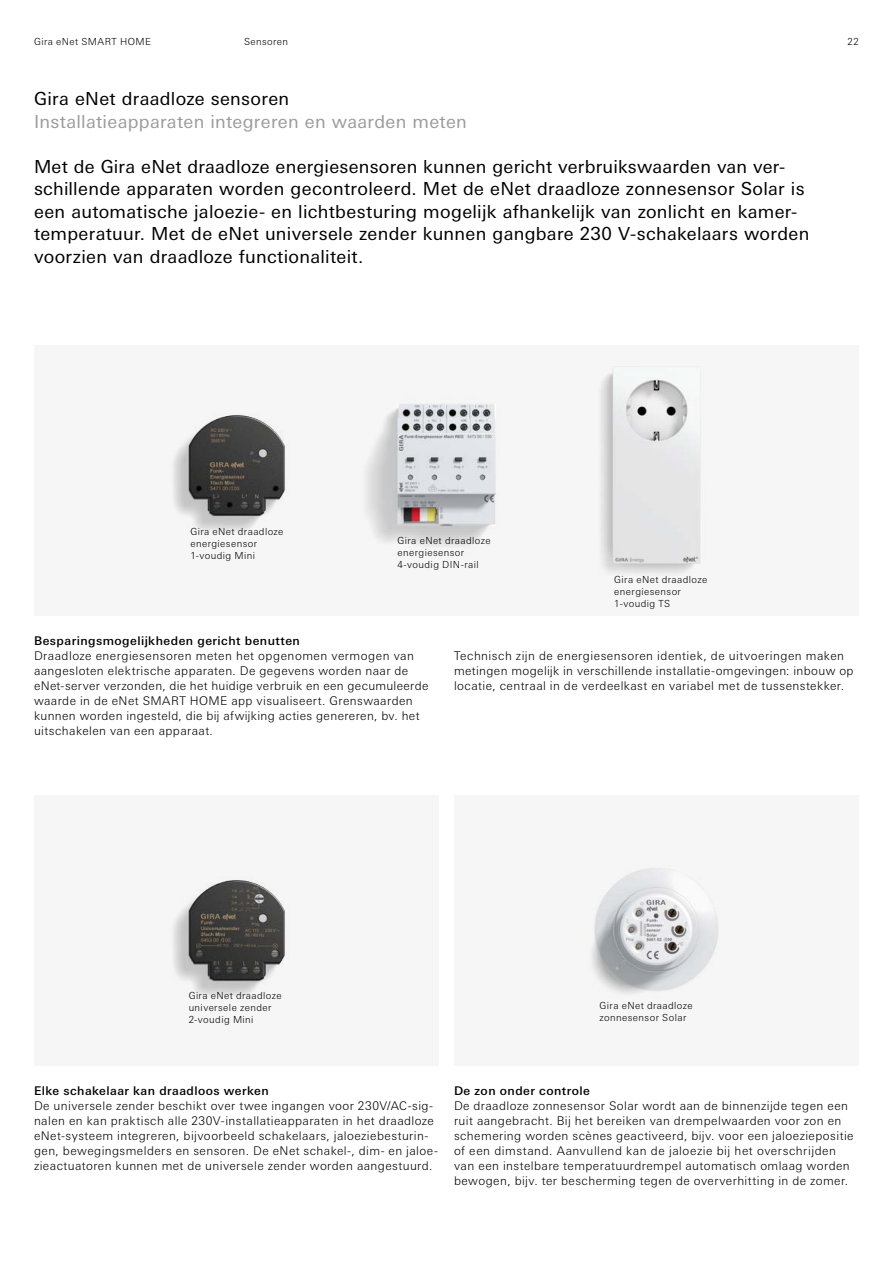
<style>
.page{position:relative;width:893px;height:1263px;background:#fff}
.page>*{position:absolute;margin:0;border:0;box-sizing:border-box;transform-origin:0 0}
.t1{font:18px/22.5px "Univers Next W1 G";letter-spacing:.015em;color:#000}
.t2{font:18px "Univers Next W1 G";letter-spacing:.02em;color:#9c9c9d}
.t3{font:300 12px/15px "Univers Next W1 G";letter-spacing:.035em;color:#000}
.t4{font:500 12px "Univers Next W1 G";letter-spacing:.04em;color:#000}
.t5{font:300 9.75px/12px "Univers Next W1 G";letter-spacing:.04em;color:#000}
</style>
<div class="page">
<div style="left:454px;top:795px;width:405px;height:270px;background:#f6f6f6"></div>
<div style="left:34px;top:795px;width:405px;height:270px;background:#f6f6f6"></div>
<div style="left:34px;top:345px;width:825px;height:270px;background:#f6f6f6"></div>
<img style="left:393px;top:403px;width:103px;height:143px">
<img style="left:398px;top:404px;width:97px;height:122px">
<img style="left:173px;top:411px;width:220px;height:131px">
<img style="left:189px;top:415px;width:92px;height:100px">
<img style="left:173px;top:904px;width:112px;height:92px">
<img style="left:189px;top:880px;width:92px;height:100px">
<img style="left:601px;top:373px;width:99px;height:200px">
<img style="left:612px;top:369px;width:88px;height:194px">
<img style="left:595px;top:868px;width:123px;height:124px">
<p class="t5" style="left:34px;top:35px;width:118px">Gira eNet SMART HOME</p>
<p class="t5" style="left:244px;top:35px;width:46px">Sensoren</p>
<p class="t5" style="left:848px;top:35px;width:13px">22</p>
<h1 class="t1" style="left:34px;top:87px;width:257px">Gira eNet draadloze sensoren</h1>
<h1 class="t2" style="left:34px;top:111px;width:434px">Installatieapparaten integreren en waarden meten</h1>
<p class="t1" style="left:34px;top:155px;width:777px">Met de Gira eNet draadloze energiesensoren kunnen gericht verbruikswaarden van ver&shy;schillende apparaten worden gecontroleerd. Met de eNet draadloze zonnesensor Solar is een automatische jaloezie- en lichtbesturing mogelijk afhankelijk van zonlicht en kamer&shy;temperatuur. Met de eNet universele zender kunnen gangbare 230 V-schakelaars worden voorzien van draadloze functionaliteit.</p>
<p class="t5" style="left:190px;top:525px;width:94px">Gira eNet draadloze energiesensor<br>1-voudig Mini</p>
<p class="t5" style="left:398px;top:535px;width:94px">Gira eNet draadloze energiesensor<br>4-voudig DIN-rail</p>
<p class="t5" style="left:614px;top:573px;width:94px">Gira eNet draadloze energiesensor<br>1-voudig TS</p>
<p class="t4" style="left:34px;top:634px;width:267px">Besparingsmogelijkheden gericht benutten</p>
<p class="t3" style="left:34px;top:648px;width:396px">Draadloze energiesensoren meten het opgenomen vermogen van aangesloten elektrische apparaten. De gegevens worden naar de eNet-server verzonden, die het huidige verbruik en een gecumuleerde waarde in de eNet SMART HOME app visualiseert. Grenswaarden kunnen worden ingesteld, die bij afwijking acties genereren, bv. het uitschakelen van een apparaat.</p>
<p class="t3" style="left:454px;top:648px;width:401px">Technisch zijn de energiesensoren identiek, de uitvoeringen maken metingen mogelijk in verschillende installatie-omgevingen: inbouw op locatie, centraal in de verdeelkast en variabel met de tussenstekker.</p>
<p class="t5" style="left:189px;top:990px;width:94px">Gira eNet draadloze universele zender<br>2-voudig Mini</p>
<p class="t5" style="left:600px;top:1000px;width:94px">Gira eNet draadloze zonnesensor Solar</p>
<p class="t4" style="left:34px;top:1084px;width:236px">Elke schakelaar kan draadloos werken</p>
<p class="t3" style="left:34px;top:1098px;width:405px">De universele zender beschikt over twee ingangen voor 230V/AC-sig&shy;nalen en kan praktisch alle 230V-installatieapparaten in het draadloze eNet-systeem integreren, bijvoorbeeld schakelaars, jaloeziebesturin&shy;gen, bewegingsmelders en sensoren. De eNet schakel-, dim- en jaloe&shy;zieactuatoren kunnen met de universele zender worden aangestuurd.</p>
<p class="t4" style="left:454px;top:1084px;width:137px">De zon onder controle</p>
<p class="t3" style="left:454px;top:1098px;width:401px">De draadloze zonnesensor Solar wordt aan de binnenzijde tegen een ruit aangebracht. Bij het bereiken van drempelwaarden voor zon en schemering worden scènes geactiveerd, bijv. voor een jaloeziepositie of een dimstand. Aanvullend kan de jaloezie bij het overschrijden van een instelbare temperatuurdrempel automatisch omlaag worden bewogen, bijv. ter bescherming tegen de oververhitting in de zomer.</p>
</div>
